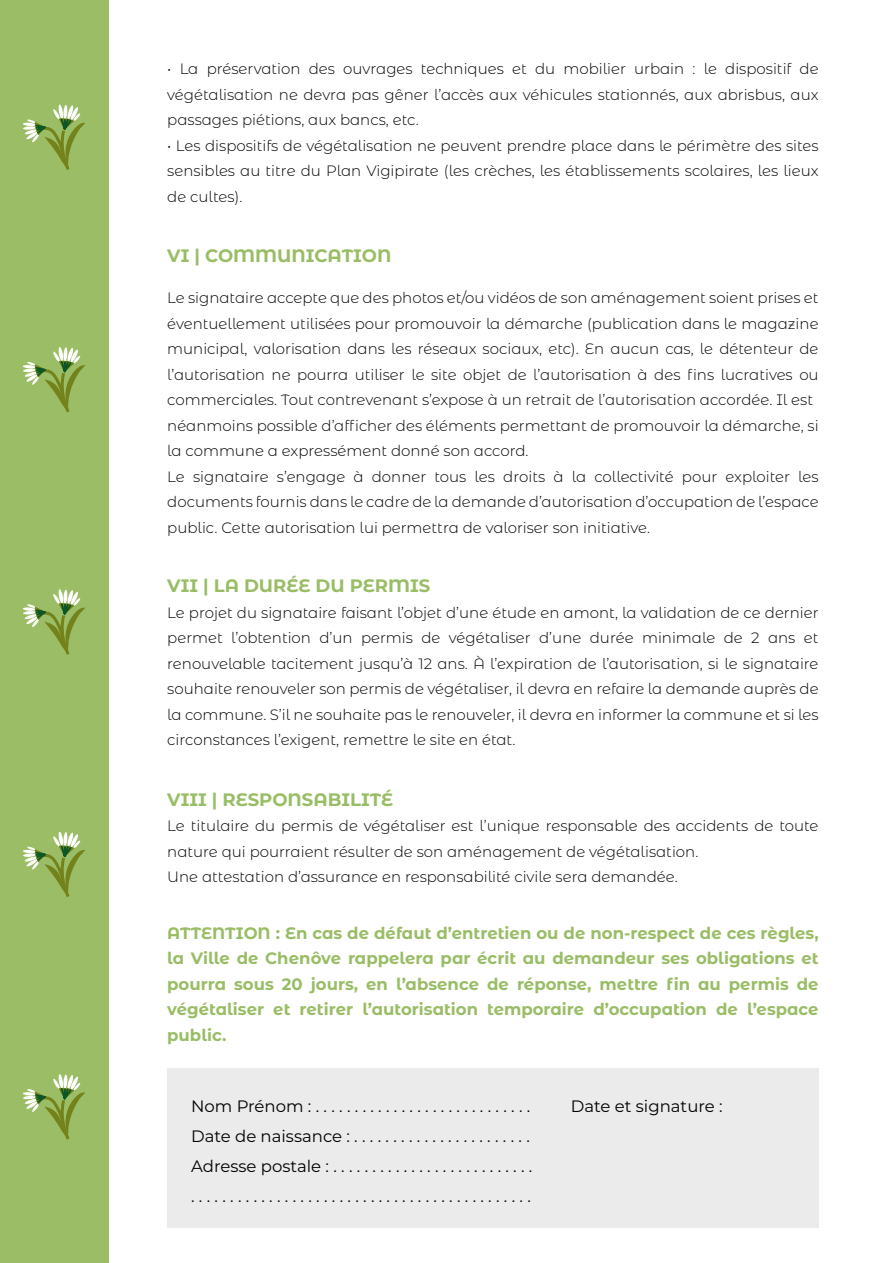
<style>
.page{position:relative;width:893px;height:1263px;background:#fff}
.page>*{position:absolute;margin:0;border:0;box-sizing:border-box;transform-origin:0 0}
.t1{font:700 18px "Montserrat Alternates";color:#99bd65}
.t2{font:700 16.5px/25.5px "Montserrat Alternates";color:#99bd65;text-align:justify}
.t3{font:16.5px/30px "Montserrat";color:#000}
.t4{font:300 15px/25.5px "Montserrat Alternates";color:#000;text-align:justify}
</style>
<div class="page">
<div style="left:0;top:0;width:108px;height:1263px;background:#9abd65"></div>
<svg style="left:25px;top:104px;width:61px;height:66px"></svg>
<svg style="left:25px;top:347px;width:61px;height:66px"></svg>
<svg style="left:25px;top:589px;width:60px;height:66px"></svg>
<svg style="left:23px;top:831px;width:63px;height:66px"></svg>
<svg style="left:23px;top:1074px;width:63px;height:66px"></svg>
<div style="left:167px;top:1068px;width:652px;height:160px;background:#ebebeb"></div>
<p class="t4" style="left:167px;top:56px;width:653px">• La préservation des ouvrages techniques et du mobilier urbain : le dispositif de végétalisation ne devra pas gêner l’accès aux véhicules stationnés, aux abrisbus, aux passages piétions, aux bancs, etc.</p>
<p class="t4" style="left:167px;top:132px;width:653px">• Les dispositifs de végétalisation ne peuvent prendre place dans le périmètre des sites sensibles au titre du Plan Vigipirate (les crèches, les établissements scolaires, les lieux de cultes).</p>
<p class="t1" style="left:167px;top:243px;width:226px">VI | COMMUNICATION</p>
<p class="t4" style="left:167px;top:285px;width:653px;text-align:left">Le signataire accepte que des photos et/ou vidéos de son aménagement soient prises et éventuellement utilisées pour promouvoir la démarche (publication dans le magazine municipal, valorisation dans les réseaux sociaux, etc). En aucun cas, le détenteur de l’autorisation ne pourra utiliser le site objet de l’autorisation à des fins lucratives ou commerciales. Tout contrevenant s’expose à un retrait de l’autorisation accordée. Il est néanmoins possible d’afficher des éléments permettant de promouvoir la démarche, si la commune a expressément donné son accord.<br>Le signataire s’engage à donner tous les droits à la collectivité pour exploiter les documents fournis dans le cadre de la demande d’autorisation d’occupation de l’espace public. Cette autorisation lui permettra de valoriser son initiative.</p>
<p class="t1" style="left:167px;top:573px;width:264px">VII | LA DURÉE DU PERMIS</p>
<p class="t4" style="left:167px;top:599px;width:653px">Le projet du signataire faisant l’objet d’une étude en amont, la validation de ce dernier permet l’obtention d’un permis de végétaliser d’une durée minimale de 2 ans et renouvelable tacitement jusqu’à 12 ans. À l’expiration de l’autorisation, si le signataire souhaite renouveler son permis de végétaliser, il devra en refaire la demande auprès de la commune. S’il ne souhaite pas le renouveler, il devra en informer la commune et si les circonstances l’exigent, remettre le site en état.</p>
<p class="t1" style="left:167px;top:786px;width:227px">VIII | RESPONSABILITÉ</p>
<p class="t4" style="left:167px;top:813px;width:653px;text-align:left">Le titulaire du permis de végétaliser est l’unique responsable des accidents de toute nature qui pourraient résulter de son aménagement de végétalisation.<br>Une attestation d’assurance en responsabilité civile sera demandée.</p>
<p class="t2" style="left:167px;top:919px;width:653px">ATTENTION : En cas de défaut d’entretien ou de non-respect de ces règles, la Ville de Chenôve rappelera par écrit au demandeur ses obligations et pourra sous 20 jours, en l’absence de réponse, mettre fin au permis de végétaliser et retirer l’autorisation temporaire d’occupation de l’espace public.</p>
<p class="t3" style="left:191px;top:1090px;width:343px">Nom Prénom : . . . . . . . . . . . . . . . . . . . . . . . . . . . .<br>Date de naissance : . . . . . . . . . . . . . . . . . . . . . . .<br>Adresse postale : . . . . . . . . . . . . . . . . . . . . . . . . . . . . . . . . . . . . . . . . . . . . . . . . . . . . . . . . . . . . . . . . . . . . . .</p>
<p class="t3" style="left:571px;top:1090px;width:153px">Date et signature :</p>
</div>
